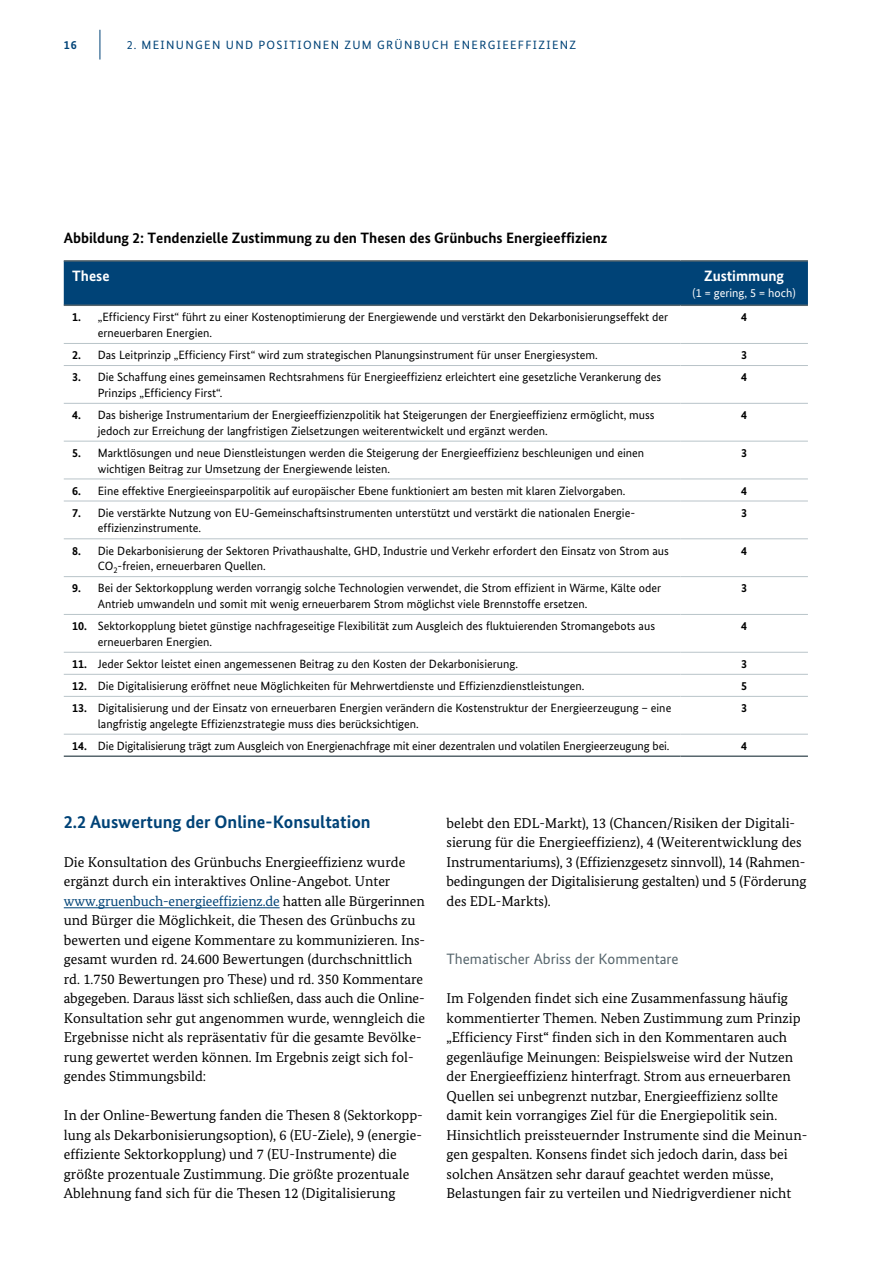
<style>
.page{position:relative;width:893px;height:1263px;background:#fff}
.page>*{position:absolute;margin:0;border:0;box-sizing:border-box;transform-origin:0 0}
.t1{font:700 18px "Bundes Sans";color:#004377}
.t2{font:700 15px "Bundes Sans";color:#000}
.t3{font:15px "Bundes Sans";color:#57666d}
.t4{font:700 15px "Bundes Sans";color:#fff}
.t5{font:14.25px/19.5px "Bundes Serif";color:#000}
.t6{font:12px/15.8px "Bundes Sans";color:#000}
.t7{font:12px "Bundes Sans";letter-spacing:.11em;color:#004377}
.t8{font:12px "Bundes Sans";color:#fff}
.t9{font:700 12px "Bundes Sans";color:#000}
.t10{font:700 12px "Bundes Sans";color:#004377}
.s1{font-weight:700}
.s2{color:#004377}
</style>
<div class="page">
<hr style="left:100px;top:30px;width:1px;height:30px;background:#004377">
<hr style="left:64px;top:907px;width:216px;height:1px;background:#004377">
<div style="left:64px;top:262px;width:744px;height:42px;background:#004377"></div>
<svg style="left:64px;top:402px;width:744px;height:332px"></svg>
<hr style="left:64px;top:343px;width:616px;height:1px;background:#b9c4c9">
<hr style="left:680px;top:343px;width:128px;height:1px;background:#b9c4c9">
<hr style="left:64px;top:365px;width:616px;height:1px;background:#b9c4c9">
<hr style="left:680px;top:365px;width:128px;height:1px;background:#b9c4c9">
<hr style="left:64px;top:403px;width:616px;height:1px;background:#b9c4c9">
<hr style="left:680px;top:403px;width:128px;height:1px;background:#b9c4c9">
<hr style="left:64px;top:441px;width:616px;height:1px;background:#b9c4c9">
<hr style="left:680px;top:441px;width:128px;height:1px;background:#b9c4c9">
<hr style="left:64px;top:479px;width:616px;height:1px;background:#b9c4c9">
<hr style="left:680px;top:479px;width:128px;height:1px;background:#b9c4c9">
<hr style="left:64px;top:501px;width:616px;height:1px;background:#b9c4c9">
<hr style="left:680px;top:501px;width:128px;height:1px;background:#b9c4c9">
<hr style="left:64px;top:538px;width:616px;height:1px;background:#b9c4c9">
<hr style="left:680px;top:538px;width:128px;height:1px;background:#b9c4c9">
<hr style="left:64px;top:576px;width:616px;height:1px;background:#b9c4c9">
<hr style="left:680px;top:576px;width:128px;height:1px;background:#b9c4c9">
<hr style="left:64px;top:614px;width:616px;height:1px;background:#b9c4c9">
<hr style="left:680px;top:614px;width:128px;height:1px;background:#b9c4c9">
<hr style="left:64px;top:652px;width:616px;height:1px;background:#b9c4c9">
<hr style="left:680px;top:652px;width:128px;height:1px;background:#b9c4c9">
<hr style="left:64px;top:674px;width:616px;height:1px;background:#b9c4c9">
<hr style="left:680px;top:674px;width:128px;height:1px;background:#b9c4c9">
<hr style="left:64px;top:696px;width:616px;height:1px;background:#b9c4c9">
<hr style="left:680px;top:696px;width:128px;height:1px;background:#b9c4c9">
<hr style="left:64px;top:734px;width:616px;height:1px;background:#b9c4c9">
<hr style="left:680px;top:734px;width:128px;height:1px;background:#b9c4c9">
<hr style="left:64px;top:755px;width:616px;height:2px;background:#57666d">
<hr style="left:680px;top:755px;width:128px;height:2px;background:#57666d">
<hr style="left:64px;top:260px;width:616px;height:2px;background:#57666d">
<hr style="left:680px;top:260px;width:128px;height:2px;background:#57666d">
<hr style="left:64px;top:304px;width:616px;height:2px;background:#57666d">
<hr style="left:680px;top:304px;width:128px;height:2px;background:#57666d">
<p class="t10" style="left:64px;top:37px;width:15px">16</p>
<p class="t7" style="left:127px;top:37px;width:451px">2. MEINUNGEN UND POSITIONEN ZUM GRÜNBUCH ENERGIEEFFIZIENZ</p>
<p class="t2" style="left:64px;top:229px;width:545px">Abbildung 2: Tendenzielle Zustimmung zu den Thesen des Grünbuchs Energieeffizienz</p>
<p class="t4" style="left:72px;top:267px;width:39px">These</p>
<p class="t4" style="left:704px;top:267px;width:82px">Zustimmung</p>
<p class="t8" style="left:693px;top:285px;width:105px">(1 = gering, 5 = hoch)</p>
<p class="t6" style="left:98px;top:309px;width:572px;text-indent:-26px"><span class="s1">1.</span> „Efficiency First“ führt zu einer Kostenoptimierung der Energiewende und verstärkt den Dekarbonisierungseffekt der erneuerbaren Energien.</p>
<p class="t9" style="left:741px;top:310px;width:7px">4</p>
<p class="t6" style="left:72px;top:347px;width:527px"><span class="s1">2.</span> Das Leitprinzip „Efficiency First“ wird zum strategischen Planungsinstrument für unser Energiesystem.</p>
<p class="t9" style="left:741px;top:348px;width:7px">3</p>
<p class="t6" style="left:98px;top:369px;width:565px;text-indent:-26px"><span class="s1">3.</span> Die Schaffung eines gemeinsamen Rechtsrahmens für Energieeffizienz erleichtert eine gesetzliche Verankerung des<br>Prinzips „Efficiency First“.</p>
<p class="t9" style="left:741px;top:370px;width:7px">4</p>
<p class="t6" style="left:98px;top:407px;width:558px;text-indent:-26px"><span class="s1">4.</span> Das bisherige Instrumentarium der Energieeffizienzpolitik hat Steigerungen der Energieeffizienz ermöglicht, muss jedoch zur Erreichung der langfristigen Zielsetzungen weiterentwickelt und ergänzt werden.</p>
<p class="t9" style="left:741px;top:408px;width:7px">4</p>
<p class="t6" style="left:98px;top:445px;width:548px;text-indent:-26px"><span class="s1">5.</span> Marktlösungen und neue Dienstleistungen werden die Steigerung der Energieeffizienz beschleunigen und einen wichtigen Beitrag zur Umsetzung der Energiewende leisten.</p>
<p class="t9" style="left:741px;top:445px;width:7px">3</p>
<p class="t6" style="left:72px;top:482px;width:554px"><span class="s1">6.</span> Eine effektive Energieeinsparpolitik auf europäischer Ebene funktioniert am besten mit klaren Zielvorgaben.</p>
<p class="t9" style="left:741px;top:483px;width:7px">4</p>
<p class="t6" style="left:98px;top:505px;width:537px;text-indent:-26px"><span class="s1">7.</span> Die verstärkte Nutzung von EU-Gemeinschaftsinstrumenten unterstützt und verstärkt die nationalen Energie&shy;effizienzinstrumente.</p>
<p class="t9" style="left:741px;top:505px;width:7px">3</p>
<p class="t6" style="left:98px;top:542px;width:573px;text-indent:-26px"><span class="s1">8.</span> Die Dekarbonisierung der Sektoren Privathaushalte, GHD, Industrie und Verkehr erfordert den Einsatz von Strom aus<br>CO<sub>2</sub>-freien, erneuerbaren Quellen.</p>
<p class="t9" style="left:741px;top:543px;width:7px">4</p>
<p class="t6" style="left:98px;top:580px;width:565px;text-indent:-26px"><span class="s1">9.</span> Bei der Sektorkopplung werden vorrangig solche Technologien verwendet, die Strom effizient in Wärme, Kälte oder<br>Antrieb umwandeln und somit mit wenig erneuerbarem Strom möglichst viele Brennstoffe ersetzen.</p>
<p class="t9" style="left:741px;top:581px;width:7px">3</p>
<p class="t6" style="left:98px;top:618px;width:559px;text-indent:-26px"><span class="s1">10.</span> Sektorkopplung bietet günstige nachfrageseitige Flexibilität zum Ausgleich des fluktuierenden Stromangebots aus erneuerbaren Energien.</p>
<p class="t9" style="left:741px;top:619px;width:7px">4</p>
<p class="t6" style="left:72px;top:656px;width:447px"><span class="s1">11.</span> Jeder Sektor leistet einen angemessenen Beitrag zu den Kosten der Dekarbonisierung.</p>
<p class="t9" style="left:741px;top:656px;width:7px">3</p>
<p class="t6" style="left:72px;top:678px;width:513px"><span class="s1">12.</span> Die Digitalisierung eröffnet neue Möglichkeiten für Mehrwertdienste und Effizienzdienstleistungen.</p>
<p class="t9" style="left:741px;top:678px;width:7px">5</p>
<p class="t6" style="left:98px;top:700px;width:575px;text-indent:-26px"><span class="s1">13.</span> Digitalisierung und der Einsatz von erneuerbaren Energien verändern die Kostenstruktur der Energieerzeugung – eine langfristig angelegte Effizienzstrategie muss dies berücksichtigen.</p>
<p class="t9" style="left:741px;top:701px;width:7px">3</p>
<p class="t6" style="left:72px;top:738px;width:599px"><span class="s1">14.</span> Die Digitalisierung trägt zum Ausgleich von Energienachfrage mit einer dezentralen und volatilen Energieerzeugung bei.</p>
<p class="t9" style="left:741px;top:738px;width:7px">4</p>
<h3 class="t1" style="left:64px;top:811px;width:308px">2.2 Auswertung der Online-Konsultation</h3>
<p class="t5" style="left:64px;top:852px;width:363px">Die Konsultation des Grünbuchs Energieeffizienz wurde ergänzt durch ein interaktives Online-Angebot. Unter <span class="s2">www.gruenbuch-energieeffizienz.de</span> hatten alle Bürgerinnen und Bürger die Möglichkeit, die Thesen des Grünbuchs zu bewerten und eigene Kommentare zu kommunizieren. Ins&shy;gesamt wurden rd. 24.600 Bewertungen (durchschnittlich rd. 1.750 Bewertungen pro These) und rd. 350 Kommentare abgegeben. Daraus lässt sich schließen, dass auch die Online-Konsultation sehr gut angenommen wurde, wenngleich die Ergebnisse nicht als repräsentativ für die gesamte Bevölke&shy;rung gewertet werden können. Im Ergebnis zeigt sich fol&shy;gendes Stimmungsbild:</p>
<p class="t5" style="left:64px;top:1106px;width:360px">In der Online-Bewertung fanden die Thesen 8 (Sektorkopp&shy;lung als Dekarbonisierungsoption), 6 (EU-Ziele), 9 (energie&shy;effiziente Sektorkopplung) und 7 (EU-Instrumente) die größte prozentuale Zustimmung. Die größte prozentuale Ablehnung fand sich für die Thesen 12 (Digitalisierung</p>
<p class="t5" style="left:446px;top:813px;width:361px">belebt den EDL-Markt), 13 (Chancen/Risiken der Digitali&shy;sierung für die Energieeffizienz), 4 (Weiterentwicklung des Instrumentariums), 3 (Effizienzgesetz sinnvoll), 14 (Rahmen&shy;bedingungen der Digitalisierung gestalten) und 5 (Förderung des EDL-Markts).</p>
<h4 class="t3" style="left:446px;top:950px;width:234px">Thematischer Abriss der Kommentare</h4>
<p class="t5" style="left:446px;top:989px;width:362px">Im Folgenden findet sich eine Zusammenfassung häufig kommentierter Themen. Neben Zustimmung zum Prinzip „Efficiency First“ finden sich in den Kommentaren auch gegenläufige Meinungen: Beispielsweise wird der Nutzen der Energieeffizienz hinterfragt. Strom aus erneuerbaren Quellen sei unbegrenzt nutzbar, Energieeffizienz sollte damit kein vorrangiges Ziel für die Energiepolitik sein.<br>Hinsichtlich preissteuernder Instrumente sind die Meinun&shy;gen gespalten. Konsens findet sich jedoch darin, dass bei solchen Ansätzen sehr darauf geachtet werden müsse, Belastungen fair zu verteilen und Niedrigverdiener nicht</p>
</div>
